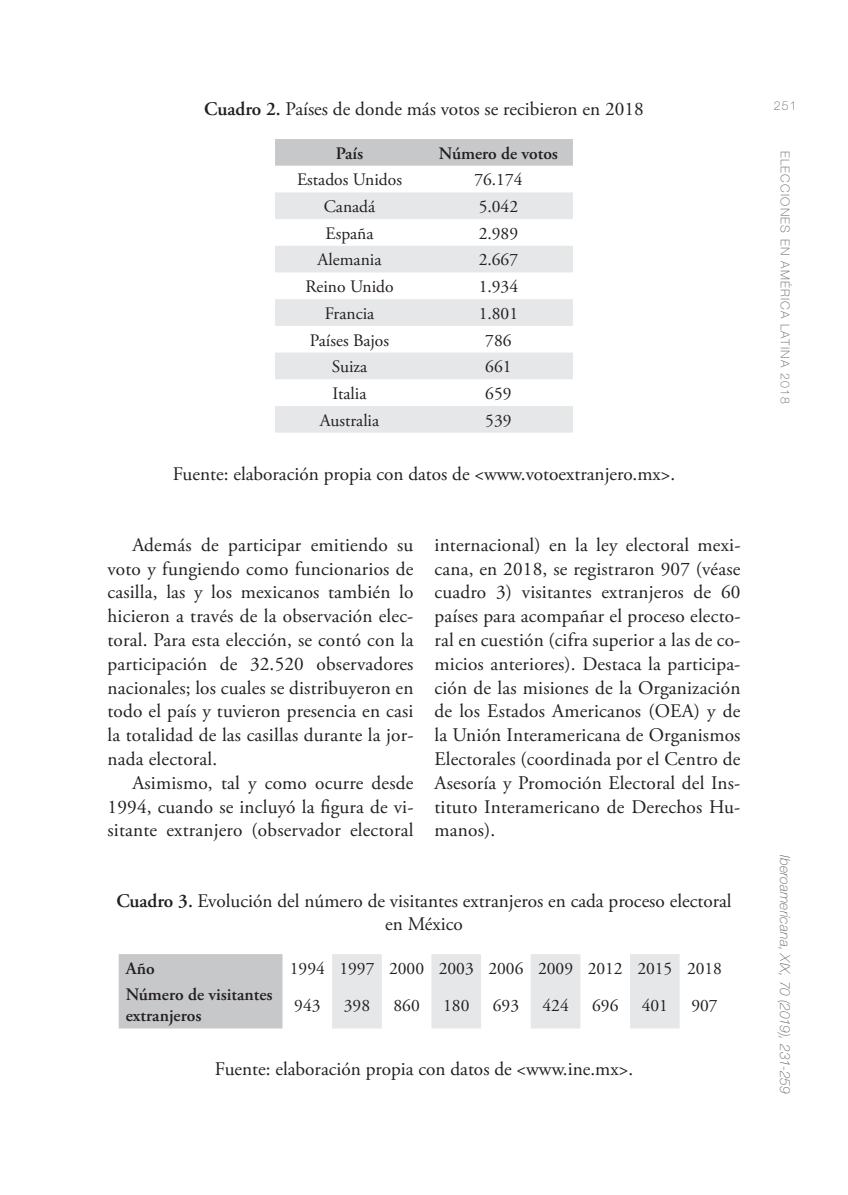
<style>
.page{position:relative;width:848px;height:1195px;background:#fff}
.page>*{position:absolute;margin:0;border:0;box-sizing:border-box;transform-origin:0 0}
.t1{font:19.25px/23.8px "Adobe Garamond Pro";letter-spacing:.005em;color:#231f20;text-align:justify}
.t2{font:17.5px "Adobe Garamond Pro";color:#231f20}
.t3{font:600 17.5px/21px "Adobe Garamond Pro";color:#231f20}
.t4{font:italic 100 14px "Helvetica Neue LT Std";letter-spacing:.01em;color:#636366}
.t5{font:100 12.25px "Helvetica Neue LT Std";letter-spacing:.1em;color:#636366}
.s1{font-weight:600}
</style>
<div class="page">
<div style="left:275px;top:139px;width:297px;height:27px;background:#c7c8ca"></div>
<svg style="left:275px;top:192px;width:297px;height:241px;fill:#e6e7e9"></svg>
<div style="left:119px;top:954px;width:163px;height:74px;background:#c7c8ca"></div>
<svg style="left:332px;top:954px;width:347px;height:74px"></svg>
<p class="t1" style="left:204px;top:98px;width:441px"><span class="s1">Cuadro 2.</span> Países de donde más votos se recibieron en 2018</p>
<p class="t5" style="left:773px;top:99px;width:24px">251</p>
<p class="t3" style="left:335px;top:143px;width:29px">País</p>
<p class="t3" style="left:439px;top:143px;width:121px">Número de votos</p>
<p class="t2" style="left:297px;top:169px;width:106px">Estados Unidos</p>
<p class="t2" style="left:474px;top:169px;width:50px">76.174</p>
<p class="t2" style="left:324px;top:196px;width:53px">Canadá</p>
<p class="t2" style="left:478px;top:196px;width:41px">5.042</p>
<p class="t2" style="left:325px;top:223px;width:50px">España</p>
<p class="t2" style="left:478px;top:223px;width:41px">2.989</p>
<p class="t2" style="left:317px;top:249px;width:65px">Alemania</p>
<p class="t2" style="left:478px;top:249px;width:41px">2.667</p>
<p class="t2" style="left:305px;top:276px;width:90px">Reino Unido</p>
<p class="t2" style="left:478px;top:276px;width:41px">1.934</p>
<p class="t2" style="left:325px;top:303px;width:51px">Francia</p>
<p class="t2" style="left:478px;top:303px;width:41px">1.801</p>
<p class="t2" style="left:310px;top:329px;width:81px">Países Bajos</p>
<p class="t2" style="left:485px;top:329px;width:28px">786</p>
<p class="t2" style="left:332px;top:356px;width:37px">Suiza</p>
<p class="t2" style="left:485px;top:356px;width:28px">661</p>
<p class="t2" style="left:332px;top:383px;width:35px">Italia</p>
<p class="t2" style="left:485px;top:383px;width:28px">659</p>
<p class="t2" style="left:320px;top:409px;width:61px">Australia</p>
<p class="t2" style="left:485px;top:409px;width:28px">539</p>
<p class="t1" style="left:173px;top:462px;width:504px">Fuente: elaboración propia con datos de &lt;www.votoextranjero.mx&gt;.</p>
<p class="t5" style="left:792px;top:151px;width:254px;rotate:90deg">ELECCIONES EN AMÉRICA LATINA 2018</p>
<p class="t1" style="left:107px;top:533px;width:307px;text-indent:25px">Además de participar emitiendo su voto y fungiendo como funcionarios de casilla, las y los mexicanos también lo hicieron a través de la observación elec&shy;toral. Para esta elección, se contó con la participación de 32.520 observadores nacionales; los cuales se distribuyeron en todo el país y tuvieron presencia en casi la totalidad de las casillas durante la jor&shy;nada electoral.</p>
<p class="t1" style="left:107px;top:771px;width:307px;text-indent:25px">Asimismo, tal y como ocurre desde 1994, cuando se incluyó la figura de vi&shy;sitante extranjero (observador electoral</p>
<p class="t1" style="left:434px;top:533px;width:307px">internacional) en la ley electoral mexi&shy;cana, en 2018, se registraron 907 (véase cuadro 3) visitantes extranjeros de 60 países para acompañar el proceso electo&shy;ral en cuestión (cifra superior a las de co&shy;micios anteriores). Destaca la participa&shy;ción de las misiones de la Organización de los Estados Americanos (OEA) y de la Unión Interamericana de Organismos Electorales (coordinada por el Centro de Asesoría y Promoción Electoral del Ins&shy;tituto Interamericano de Derechos Hu&shy;manos).</p>
<p class="t1" style="left:116px;top:890px;width:616px;line-height:23.1px;text-align:center"><span class="s1">Cuadro 3.</span> Evolución del número de visitantes extranjeros en cada proceso electoral en México</p>
<p class="t3" style="left:126px;top:958px;width:30px">Año</p>
<p class="t2" style="left:290px;top:957px;width:433px">1994 1997 2000 2003 2006 2009 2012 2015 2018</p>
<p class="t3" style="left:126px;top:984px;width:148px">Número de visitantes extranjeros</p>
<p class="t2" style="left:294px;top:995px;width:28px">943</p>
<p class="t2" style="left:344px;top:995px;width:28px">398</p>
<p class="t2" style="left:393px;top:995px;width:28px">860</p>
<p class="t2" style="left:443px;top:995px;width:28px">180</p>
<p class="t2" style="left:492px;top:995px;width:28px">693</p>
<p class="t2" style="left:542px;top:995px;width:28px">424</p>
<p class="t2" style="left:592px;top:995px;width:28px">696</p>
<p class="t2" style="left:641px;top:995px;width:28px">401</p>
<p class="t2" style="left:691px;top:995px;width:28px">907</p>
<p class="t1" style="left:215px;top:1058px;width:420px">Fuente: elaboración propia con datos de &lt;www.ine.mx&gt;.</p>
<p class="t4" style="left:793px;top:855px;width:240px;rotate:90deg">Iberoamericana, XIX, 70 (2019), 231-259</p>
</div>
